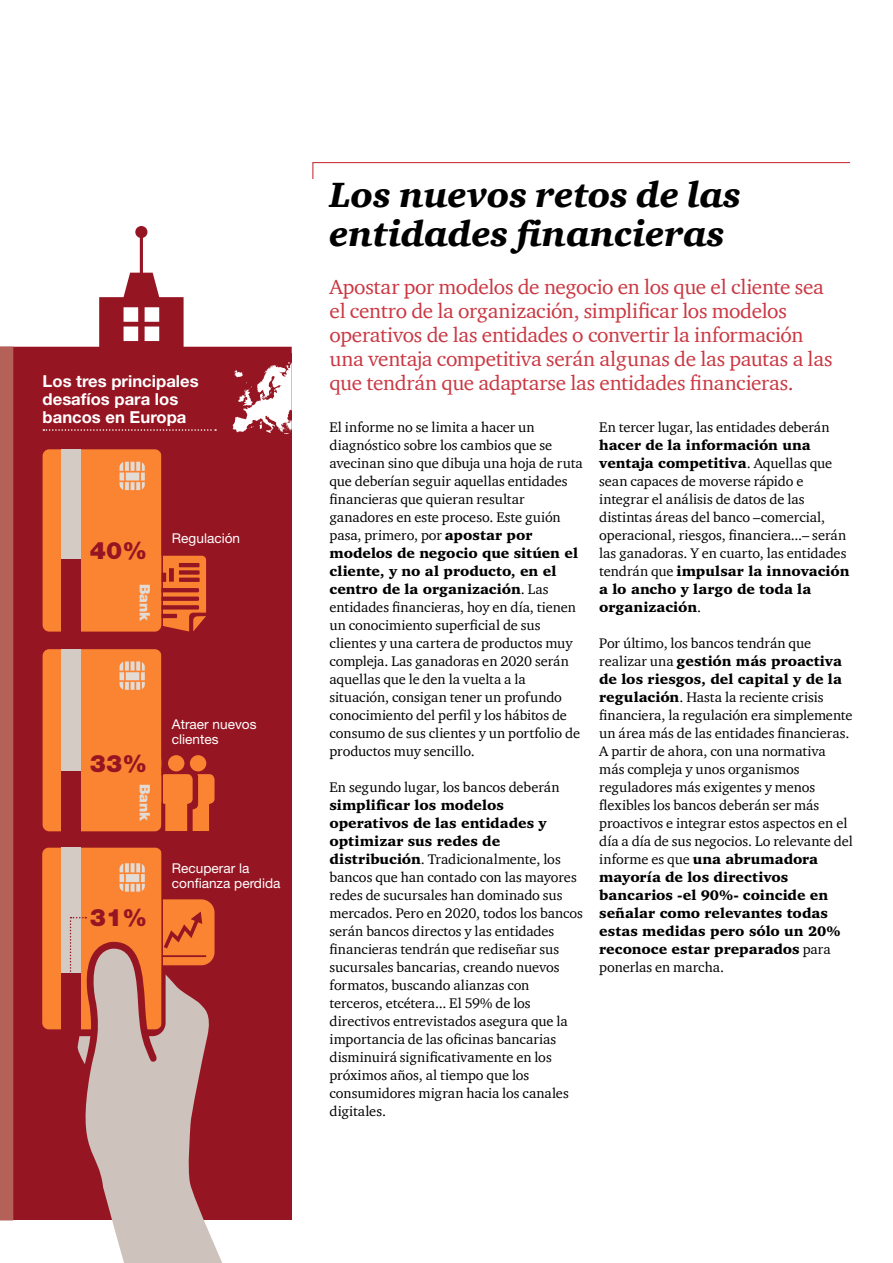
<style>
.page{position:relative;width:893px;height:1263px;background:#fff}
.page>*{position:absolute;margin:0;border:0;box-sizing:border-box;transform-origin:0 0}
.t1{font:italic 900 36px/39px "ITC Charter Com";color:#000}
.t2{font:900 24px "Helvetica Neue LT Std";color:#961522}
.t3{font:21px/24px "ITC Charter Com";letter-spacing:-.015em;color:#ca3843}
.t4{font:700 16.5px/18px "Helvetica Neue LT Std";color:#fff}
.t5{font:900 14.4px "Helvetica Neue LT Std";letter-spacing:-.01em;color:#e2dbd6}
.t6{font:14.25px/18px "ITC Charter Com";color:#000}
.t7{font:900 14.25px/18px "Charter IT Cby BT";color:#000}
.t8{font:13.5px/15px "Helvetica Neue LT Std";color:#fff}
.s1{font-family:"Charter IT Cby BT";font-weight:900}
.s2{font-family:"ITC Charter Com";font-weight:400}
</style>
<div class="page">
<div style="left:0;top:354px;width:292px;height:866px;background:#961522"></div>
<svg style="left:0;top:226px;width:292px;height:129px"></svg>
<svg style="left:190px;top:755px;width:25px;height:76px"></svg>
<div style="left:168px;top:755px;width:16px;height:16px;background:#fb8433;border-radius:50%"></div>
<div style="left:160px;top:774px;width:33px;height:30px;background:#fb8433;border-radius:5px"></div>
<svg style="left:160px;top:556px;width:46px;height:75px"></svg>
<svg style="left:77px;top:1029px;width:145px;height:234px;fill:#cdc3bc"></svg>
<svg style="left:312px;top:162px;width:538px;height:17px"></svg>
<svg style="left:233px;top:362px;width:59px;height:73px"></svg>
<svg style="left:43px;top:429px;width:173px;height:2px"></svg>
<div style="left:0;top:347px;width:13px;height:873px;background:#b46259"></div>
<div style="left:43px;top:649px;width:118px;height:182px;background:#fb8433;border-radius:7px"></div>
<div style="left:43px;top:449px;width:118px;height:183px;background:#fb8433;border-radius:7px"></div>
<svg style="left:120px;top:661px;width:25px;height:29px"></svg>
<svg style="left:120px;top:462px;width:25px;height:28px"></svg>
<div style="left:61px;top:973px;width:19px;height:57px;background:#961522"></div>
<div style="left:61px;top:449px;width:19px;height:183px;background:#d4cbc5"></div>
<div style="left:61px;top:649px;width:19px;height:182px;background:#d4cbc5"></div>
<div style="left:61px;top:559px;width:19px;height:73px;background:#961522"></div>
<div style="left:61px;top:771px;width:19px;height:60px;background:#961522"></div>
<svg style="left:42px;top:848px;width:173px;height:181px"></svg>
<hr style="left:161px;top:441px;width:2px;height:589px;background:#961522">
<p class="t4" style="left:43px;top:372px;width:158px">Los tres principales desafíos para los bancos en Europa</p>
<h2 class="t2" style="left:90px;top:536px;width:59px">40%</h2>
<p class="t5" style="left:153px;top:584px;width:39px;rotate:90deg">Bank</p>
<p class="t8" style="left:172px;top:531px;width:70px">Regulación</p>
<h2 class="t2" style="left:90px;top:749px;width:59px">33%</h2>
<p class="t5" style="left:153px;top:784px;width:39px;rotate:90deg">Bank</p>
<h2 class="t2" style="left:90px;top:903px;width:59px">31%</h2>
<p class="t8" style="left:172px;top:716px;width:86px">Atraer nuevos clientes</p>
<p class="t8" style="left:172px;top:860px;width:110px">Recuperar la confianza perdida</p>
<h1 class="t1" style="left:329px;top:175px;width:413px">Los nuevos retos de las entidades financieras</h1>
<p class="t3" style="left:329px;top:274px;width:504px">Apostar por modelos de negocio en los que el cliente sea el centro de la organización, simplificar los modelos operativos de las entidades o convertir la información una ventaja competitiva serán algunas de las pautas a las que tendrán que adaptarse las entidades financieras.</p>
<p class="t6" style="left:329px;top:418px;width:255px">El informe no se limita a hacer un diagnóstico sobre los cambios que se avecinan sino que dibuja una hoja de ruta que deberían seguir aquellas entidades financieras que quieran resultar ganadores en este proceso. Este guión pasa, primero, por <span class="s1">apostar por</span></p>
<p class="t7" style="left:329px;top:544px;width:250px">modelos de negocio que sitúen el cliente, y no al producto, en el centro de la organización<span class="s2">. Las</span></p>
<p class="t6" style="left:329px;top:598px;width:252px">entidades financieras, hoy en día, tienen un conocimiento superficial de sus clientes y una cartera de productos muy compleja. Las ganadoras en 2020 serán aquellas que le den la vuelta a la situación, consigan tener un profundo conocimiento del perfil y los hábitos de consumo de sus clientes y un portfolio de productos muy sencillo.</p>
<p class="t6" style="left:329px;top:778px;width:231px">En segundo lugar, los bancos deberán</p>
<p class="t7" style="left:329px;top:796px;width:219px">simplificar los modelos operativos de las entidades y optimizar sus redes de</p>
<p class="t6" style="left:329px;top:850px;width:255px"><span class="s1">distribución</span>. Tradicionalmente, los bancos que han contado con las mayores redes de sucursales han dominado sus mercados. Pero en 2020, todos los bancos serán bancos directos y las entidades financieras tendrán que rediseñar sus sucursales bancarias, creando nuevos formatos, buscando alianzas con terceros, etcétera... El 59% de los directivos entrevistados asegura que la importancia de las oficinas bancarias disminuirá significativamente en los próximos años, al tiempo que los consumidores migran hacia los canales digitales.</p>
<p class="t6" style="left:599px;top:418px;width:232px">En tercer lugar, las entidades deberán</p>
<p class="t7" style="left:599px;top:436px;width:234px">hacer de la información una ventaja competitiva<span class="s2">. Aquellas que</span></p>
<p class="t6" style="left:599px;top:472px;width:249px">sean capaces de moverse rápido e integrar el análisis de datos de las distintas áreas del banco –comercial, operacional, riesgos, financiera...– serán las ganadoras. Y en cuarto, las entidades</p>
<p class="t7" style="left:599px;top:562px;width:252px"><span class="s2">tendrán que</span> impulsar la innovación a lo ancho y largo de toda la organización<span class="s2">.</span></p>
<p class="t6" style="left:599px;top:634px;width:213px">Por último, los bancos tendrán que</p>
<p class="t7" style="left:599px;top:652px;width:244px"><span class="s2">realizar una</span> gestión más proactiva de los riesgos, del capital y de la</p>
<p class="t6" style="left:599px;top:688px;width:255px"><span class="s1">regulación</span>. Hasta la reciente crisis financiera, la regulación era simplemente un área más de las entidades financieras.<br>A partir de ahora, con una normativa más compleja y unos organismos reguladores más exigentes y menos flexibles los bancos deberán ser más proactivos e integrar estos aspectos en el día a día de sus negocios. Lo relevante del</p>
<p class="t7" style="left:599px;top:850px;width:243px"><span class="s2">informe es que</span> una abrumadora mayoría de los directivos bancarios -el 90%- coincide en señalar como relevantes todas estas medidas pero sólo un 20% reconoce estar preparados <span class="s2">para</span></p>
<p class="t6" style="left:599px;top:958px;width:126px">ponerlas en marcha.</p>
</div>
